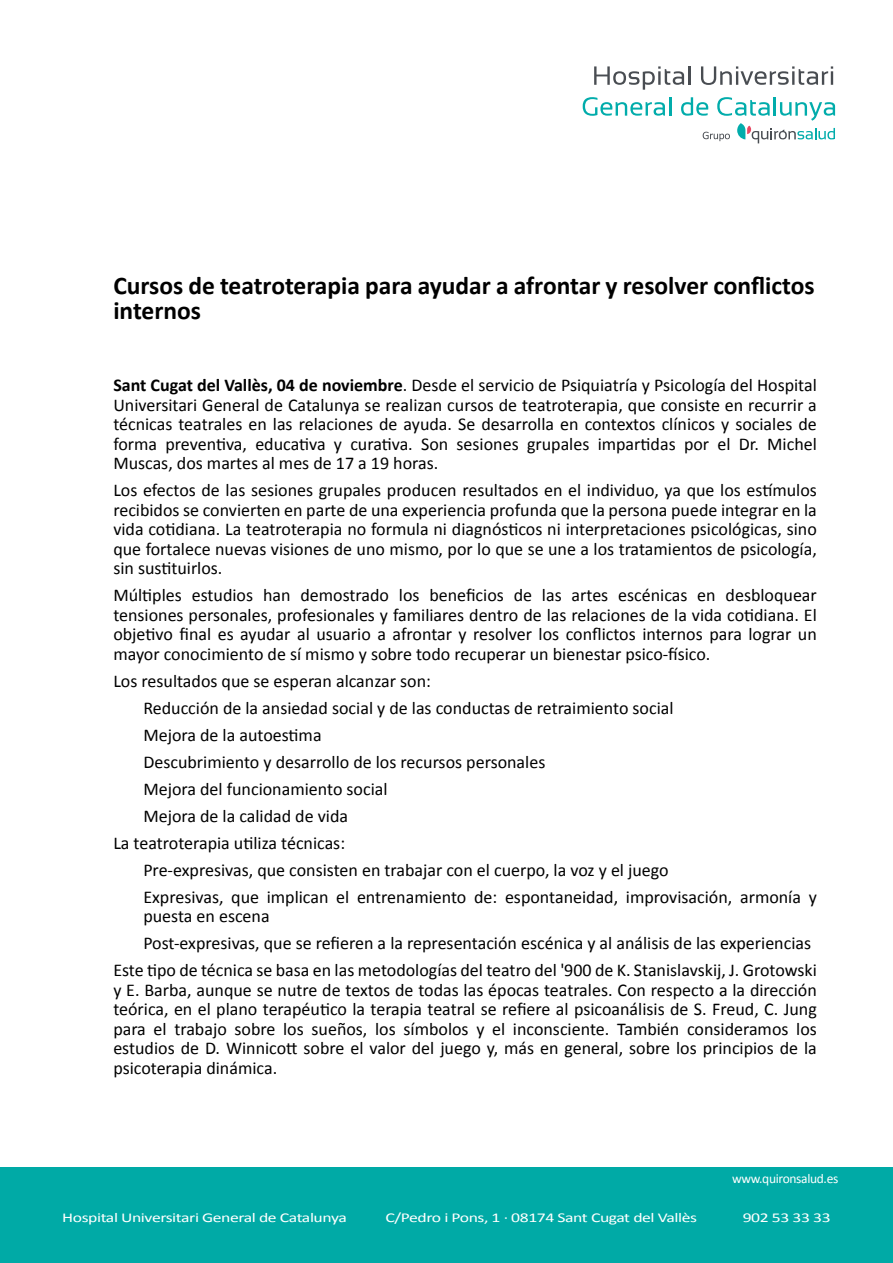
<style>
.page{position:relative;width:893px;height:1263px;background:#fff}
.page>*{position:absolute;margin:0;border:0;box-sizing:border-box;transform-origin:0 0}
.t1{font:700 25.5px/25.5px "Calibri";color:#000}
.t2{font:18px/19.5px "Calibri";color:#000;text-align:justify}
.t3{font:13.5px "Calibri";letter-spacing:-.025em;color:#fff;scale:1.31 1}
.t4{font:13.5px "Calibri";letter-spacing:-.025em;color:#fff}
.s1{font-weight:700}
</style>
<div class="page">
<div style="left:0;top:1167px;width:893px;height:96px;background:#00aaa6"></div>
<svg style="left:594px;top:66px;width:96px;height:24px"></svg>
<svg style="left:701px;top:66px;width:132px;height:19px"></svg>
<svg style="left:583px;top:97px;width:88px;height:19px"></svg>
<svg style="left:681px;top:97px;width:154px;height:46px"></svg>
<h1 class="t1" style="left:113px;top:273px;width:703px">Cursos de teatroterapia para ayudar a afrontar y resolver conflictos internos</h1>
<p class="t2" style="left:113px;top:376px;width:705px"><span class="s1">Sant Cugat del Vallès, 04 de noviembre</span>. Desde el servicio de Psiquiatría y Psicología del Hospital Universitari General de Catalunya se realizan cursos de teatroterapia, que consiste en recurrir a técnicas teatrales en las relaciones de ayuda. Se desarrolla en contextos clínicos y sociales de forma preventiva, educativa y curativa. Son sesiones grupales impartidas por el Dr. Michel Muscas, dos martes al mes de 17 a 19 horas.</p>
<p class="t2" style="left:113px;top:481px;width:705px">Los efectos de las sesiones grupales producen resultados en el individuo, ya que los estímulos recibidos se convierten en parte de una experiencia profunda que la persona puede integrar en la vida cotidiana. La teatroterapia no formula ni diagnósticos ni interpretaciones psicológicas, sino que fortalece nuevas visiones de uno mismo, por lo que se une a los tratamientos de psicología, sin sustituirlos.</p>
<p class="t2" style="left:113px;top:586px;width:705px">Múltiples estudios han demostrado los beneficios de las artes escénicas en desbloquear tensiones personales, profesionales y familiares dentro de las relaciones de la vida cotidiana. El objetivo final es ayudar al usuario a afrontar y resolver los conflictos internos para lograr un mayor conocimiento de sí mismo y sobre todo recuperar un bienestar psico-físico.</p>
<p class="t2" style="left:113px;top:671px;width:319px">Los resultados que se esperan alcanzar son:</p>
<p class="t2" style="left:143px;top:698px;width:532px">Reducción de la ansiedad social y de las conductas de retraimiento social</p>
<p class="t2" style="left:143px;top:725px;width:180px">Mejora de la autoestima</p>
<p class="t2" style="left:143px;top:752px;width:404px">Descubrimiento y desarrollo de los recursos personales</p>
<p class="t2" style="left:143px;top:779px;width:246px">Mejora del funcionamiento social</p>
<p class="t2" style="left:143px;top:806px;width:206px">Mejora de la calidad de vida</p>
<p class="t2" style="left:113px;top:833px;width:233px">La teatroterapia utiliza técnicas:</p>
<p class="t2" style="left:143px;top:860px;width:527px">Pre-expresivas, que consisten en trabajar con el cuerpo, la voz y el juego</p>
<p class="t2" style="left:143px;top:887px;width:675px">Expresivas, que implican el entrenamiento de: espontaneidad, improvisación, armonía y</p>
<p class="t2" style="left:143px;top:907px;width:128px">puesta en escena</p>
<p class="t2" style="left:143px;top:934px;width:669px">Post-expresivas, que se refieren a la representación escénica y al análisis de las experiencias</p>
<p class="t2" style="left:113px;top:961px;width:705px">Este tipo de técnica se basa en las metodologías del teatro del '900 de K. Stanislavskij, J. Grotowski</p>
<p class="t2" style="left:113px;top:980px;width:705px">y E. Barba, aunque se nutre de textos de todas las épocas teatrales. Con respecto a la dirección teórica, en el plano terapéutico la terapia teatral se refiere al psicoanálisis de S. Freud, C. Jung para el trabajo sobre los sueños, los símbolos y el inconsciente. También consideramos los estudios de D. Winnicott sobre el valor del juego y, más en general, sobre los principios de la psicoterapia dinámica.</p>
<p class="t4" style="left:732px;top:1170px;width:108px">www.quironsalud.es</p>
<p class="t3" style="left:62px;top:1209px;width:219px">Hospital Universitari General de Catalunya</p>
<p class="t3" style="left:385px;top:1209px;width:239px">C/Pedro i Pons, 1 · 08174 Sant Cugat del Vallès</p>
<p class="t3" style="left:743px;top:1209px;width:69px">902 53 33 33</p>
</div>
